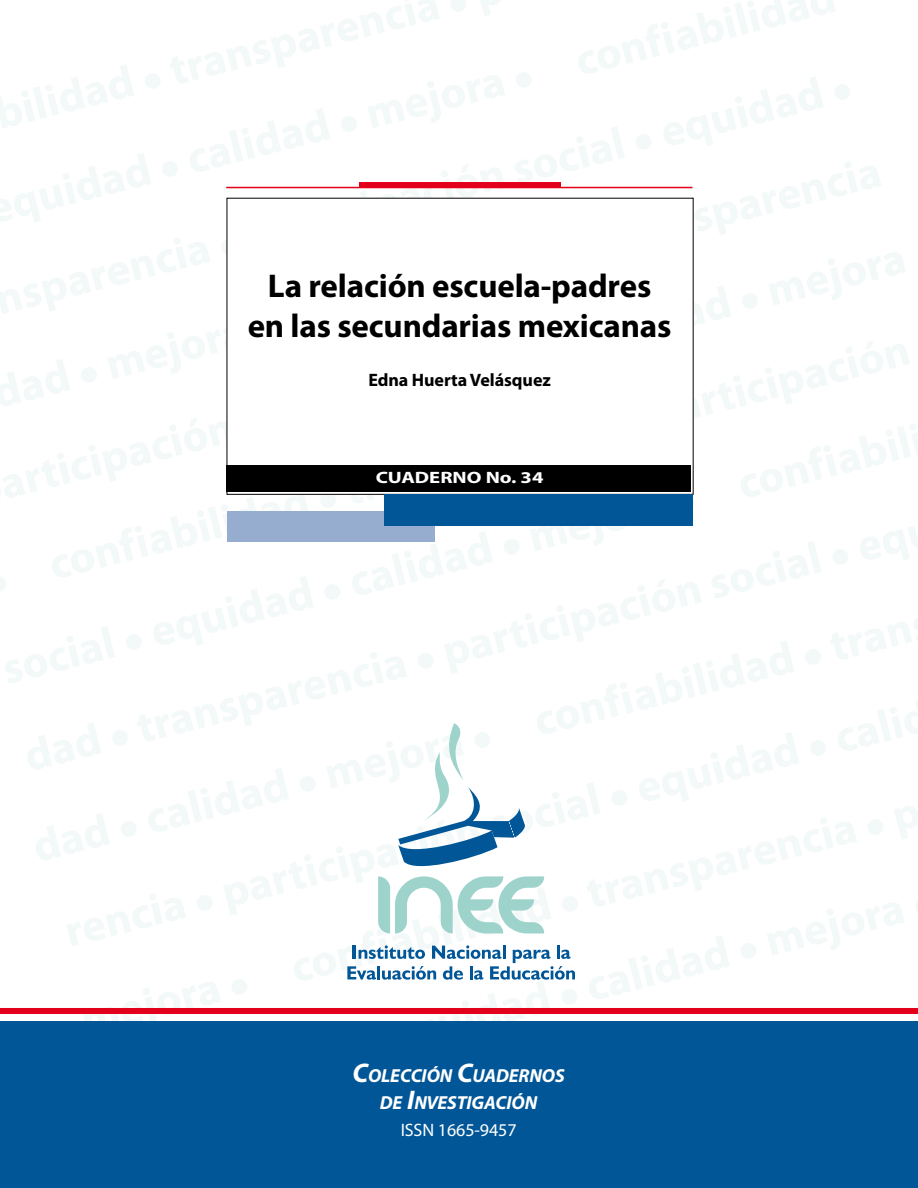
<style>
.page{position:relative;width:918px;height:1188px;background:#fff}
.page>*{position:absolute;margin:0;border:0;box-sizing:border-box;transform-origin:0 0}
.t1{font:700 33px/39.6px "Myriad Pro";letter-spacing:-.005em;color:#000;text-align:center}
.t2{font:italic 700 18.9px/27px "Myriad Pro";letter-spacing:-.005em;color:#fff;text-align:center}
.t3{font:700 18px "Myriad Pro";letter-spacing:-.005em;color:#000}
.t4{font:18px "Myriad Pro";letter-spacing:-.005em;color:#fff}
.t5{font:700 16.5px "Myriad Pro";color:#fff;scale:1.25 1}
.s1{font-size:27px}
</style>
<div class="page">
<div style="left:227px;top:511px;width:208px;height:30px;background:#97add0"></div>
<hr style="left:226px;top:187px;width:467px;height:1px;background:#e2001a">
<div style="left:360px;top:182px;width:201px;height:5px;background:#e2001a"></div>
<div style="left:384px;top:494px;width:309px;height:32px;background:#005697"></div>
<div style="left:0;top:1022px;width:918px;height:166px;background:#005697"></div>
<div style="left:0;top:1008px;width:918px;height:6px;background:#e2001a"></div>
<div style="left:226px;top:465px;width:465px;height:27px;background:#000"></div>
<svg style="left:347px;top:945px;width:228px;height:35px"></svg>
<svg style="left:378px;top:723px;width:166px;height:210px"></svg>
<p class="t1" style="left:248px;top:265px;width:425px">La relación escuela-padres en las secundarias mexicanas</p>
<p class="t3" style="left:368px;top:368px;width:184px">Edna Huerta Velásquez</p>
<p class="t5" style="left:376px;top:466px;width:136px">CUADERNO No. 34</p>
<p class="t2" style="left:353px;top:1062px;width:214px"><span class="s1">C</span>OLECCIÓN <span class="s1">C</span>UADERNOS<br>DE <span class="s1">I</span>NVESTIGACIÓN</p>
<p class="t4" style="left:401px;top:1119px;width:117px">ISSN 1665-9457</p>
</div>
